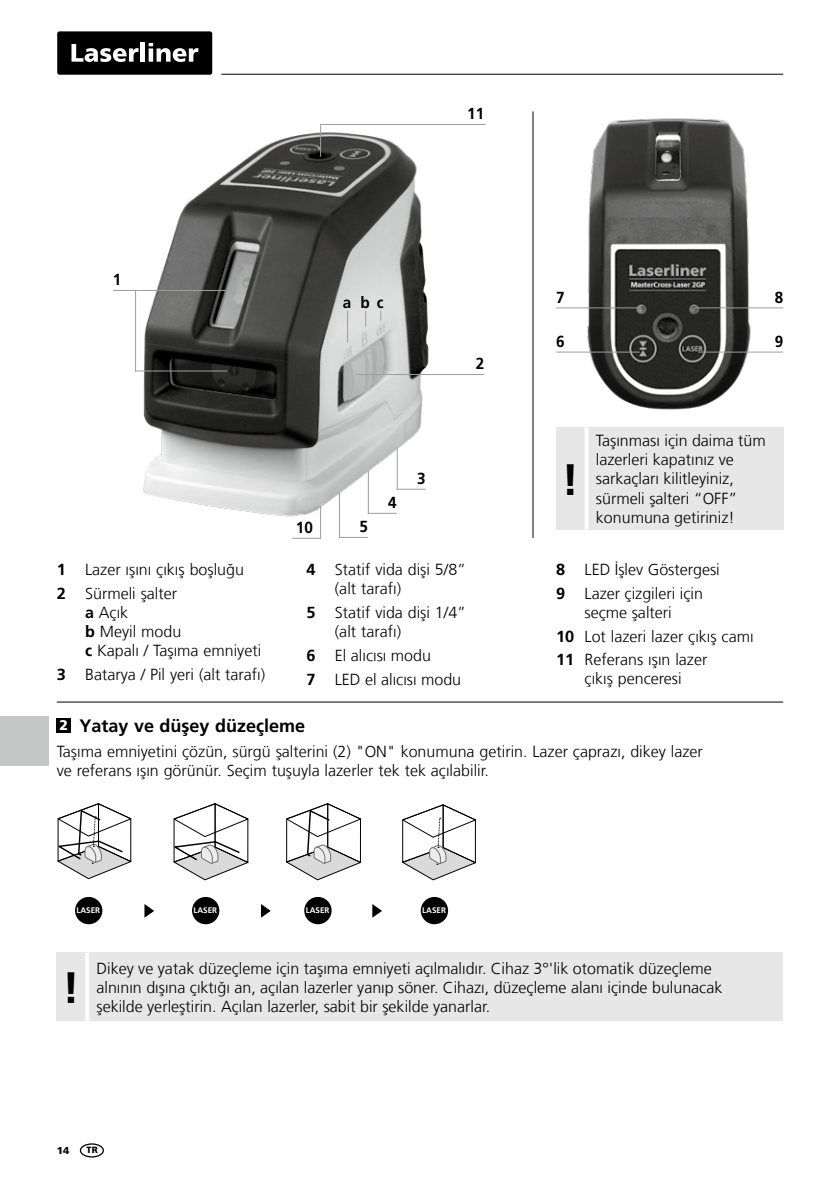
<style>
.page{position:relative;width:840px;height:1191px;background:#fff}
.page>*{position:absolute;margin:0;border:0;box-sizing:border-box;transform-origin:0 0}
.t1{font:700 44px "Frutiger LT Com";color:#000}
.t2{font:700 18px "Frutiger LT Com";color:#000}
.t3{font:300 16px/19.2px "Frutiger LT Com";color:#000}
.t4{font:700 16px "Frutiger LT Com";color:#000;scale:.95 1}
.t5{font:700 16px/23.8px "Frutiger LT Com";color:#000}
.t6{font:900 10px "Frutiger LT Com";color:#000}
.t7{font:900 9px "Frutiger LT Com";color:#000}
.t8{font:700 8px "Frutiger LT Com";color:#fff}
.s1{font-weight:700}
.s2{font-weight:900;font-size:14px;color:#fff}
</style>
<div class="page">
<hr style="left:221px;top:74px;width:561px;height:1px;background:#000">
<div style="left:57px;top:31px;width:155px;height:44px;background:#000;border-radius:2px"></div>
<svg style="left:71px;top:44px;width:67px;height:18px"></svg>
<hr style="left:141px;top:43px;width:4px;height:19px;background:#fff">
<svg style="left:148px;top:43px;width:50px;height:19px"></svg>
<div style="left:0;top:716px;width:48px;height:50px;background:#c5c6c6"></div>
<div style="left:80px;top:1143px;width:24px;height:14px;border:1px solid #000;border-radius:50%"></div>
<hr style="left:57px;top:701px;width:725px;height:1px;background:#000">
<div style="left:57px;top:718px;width:14px;height:14px;background:#000"></div>
<div style="left:57px;top:952px;width:725px;height:68px;background:#e7e7e7"></div>
<hr style="left:85px;top:952px;width:4px;height:68px;background:#fff">
<hr style="left:532px;top:111px;width:1px;height:427px;background:#000">
<img style="left:556px;top:118px;width:198px;height:292px">
<hr style="left:693px;top:307px;width:89px;height:1px;background:#9c9d9d">
<hr style="left:697px;top:351px;width:85px;height:1px;background:#9c9d9d">
<hr style="left:556px;top:307px;width:85px;height:1px;background:#9c9d9d">
<hr style="left:556px;top:351px;width:83px;height:1px;background:#9c9d9d">
<hr style="left:339px;top:457px;width:1px;height:81px;background:#9c9d9d">
<svg style="left:340px;top:537px;width:28px;height:1px"></svg>
<hr style="left:320px;top:458px;width:1px;height:81px;background:#9c9d9d">
<svg style="left:292px;top:538px;width:28px;height:1px"></svg>
<img style="left:135px;top:124px;width:351px;height:396px">
<hr style="left:113px;top:290px;width:117px;height:1px;background:#9c9d9d">
<hr style="left:135px;top:370px;width:92px;height:1px;background:#9c9d9d">
<hr style="left:135px;top:290px;width:1px;height:81px;background:#9c9d9d">
<hr style="left:355px;top:374px;width:129px;height:1px;background:#9c9d9d">
<hr style="left:320px;top:124px;width:1px;height:33px;background:#9c9d9d">
<hr style="left:320px;top:124px;width:165px;height:1px;background:#9c9d9d">
<hr style="left:347px;top:311px;width:1px;height:31px;background:#9c9d9d">
<svg style="left:365px;top:311px;width:1px;height:15px"></svg>
<div style="left:556px;top:427px;width:226px;height:102px;background:#e7e7e7"></div>
<svg style="left:585px;top:427px;width:3px;height:102px"></svg>
<svg style="left:173px;top:803px;width:76px;height:77px"></svg>
<svg style="left:286px;top:803px;width:75px;height:77px"></svg>
<svg style="left:57px;top:803px;width:75px;height:76px"></svg>
<div style="left:75px;top:897px;width:27px;height:27px;background:#000;border-radius:50%"></div>
<div style="left:192px;top:897px;width:27px;height:27px;background:#000;border-radius:50%"></div>
<div style="left:304px;top:897px;width:27px;height:27px;background:#000;border-radius:50%"></div>
<svg style="left:402px;top:804px;width:74px;height:76px"></svg>
<div style="left:420px;top:897px;width:28px;height:27px;background:#000;border-radius:50%"></div>
<svg style="left:144px;top:904px;width:10px;height:14px"></svg>
<svg style="left:261px;top:904px;width:10px;height:14px"></svg>
<svg style="left:372px;top:904px;width:10px;height:14px"></svg>
<p class="t4" style="left:467px;top:104px;width:19px">11</p>
<p class="t4" style="left:113px;top:270px;width:10px">1</p>
<p class="t4" style="left:342px;top:293px;width:45px">abc</p>
<p class="t4" style="left:475px;top:354px;width:10px">2</p>
<p class="t4" style="left:556px;top:288px;width:10px">7</p>
<p class="t4" style="left:556px;top:332px;width:10px">6</p>
<p class="t4" style="left:774px;top:288px;width:10px">8</p>
<p class="t4" style="left:774px;top:332px;width:10px">9</p>
<p class="t5" style="left:57px;top:557px;width:11px">1<br>2</p>
<p class="t5" style="left:57px;top:662px;width:11px">3</p>
<p class="t3" style="left:85px;top:557px;width:160px;line-height:23.8px">Lazer ışını çıkış boşluğu<br>Sürmeli şalter</p>
<p class="t3" style="left:85px;top:603px;width:177px"><span class="s1">a</span> Açık<br><span class="s1">b</span> Meyil modu<br><span class="s1">c</span> Kapalı / Taşıma emniyeti</p>
<p class="t3" style="left:85px;top:665px;width:181px">Batarya / Pil yeri (alt tarafı)</p>
<p class="t4" style="left:296px;top:518px;width:19px">10</p>
<p class="t4" style="left:359px;top:517px;width:10px">5</p>
<p class="t4" style="left:388px;top:493px;width:10px">4</p>
<p class="t4" style="left:417px;top:469px;width:10px">3</p>
<p class="t5" style="left:306px;top:557px;width:11px">4</p>
<p class="t5" style="left:306px;top:600px;width:11px">5</p>
<p class="t5" style="left:306px;top:643px;width:11px">6<br>7</p>
<p class="t3" style="left:334px;top:560px;width:133px">Statif vida dişi 5/8” (alt tarafı)</p>
<p class="t3" style="left:334px;top:603px;width:133px">Statif vida dişi 1/4” (alt tarafı)</p>
<p class="t3" style="left:334px;top:643px;width:128px;line-height:23.8px">El alıcısı modu<br>LED el alıcısı modu</p>
<h1 class="t1" style="left:561px;top:454px;width:19px">!</h1>
<p class="t3" style="left:595px;top:431px;width:171px">Taşınması için daima tüm lazerleri kapatınız ve sarkaçları kilitleyiniz, sürmeli şalteri “OFF” konumuna getiriniz!</p>
<p class="t5" style="left:556px;top:557px;width:11px">8<br>9</p>
<p class="t5" style="left:556px;top:624px;width:20px">10<br>11</p>
<p class="t3" style="left:584px;top:557px;width:137px;line-height:23.8px">LED İşlev Göstergesi<br>Lazer çizgileri için</p>
<p class="t3" style="left:584px;top:600px;width:170px;line-height:23.8px">seçme şalteri<br>Lot lazeri lazer çıkış camı<br>Referans ışın lazer</p>
<p class="t3" style="left:584px;top:669px;width:99px">çıkış penceresi</p>
<p class="t2" style="left:59px;top:715px;width:247px"><span class="s2">2</span> Yatay ve düşey düzeçleme</p>
<p class="t3" style="left:57px;top:742px;width:647px">Taşıma emniyetini çözün, sürgü şalterini (2) "ON" konumuna getirin. Lazer çaprazı, dikey lazer ve referans ışın görünür. Seçim tuşuyla lazerler tek tek açılabilir.</p>
<p class="t8" style="left:76px;top:906px;width:25px">LASER</p>
<p class="t8" style="left:193px;top:906px;width:25px">LASER</p>
<p class="t8" style="left:305px;top:906px;width:25px">LASER</p>
<p class="t8" style="left:422px;top:906px;width:25px">LASER</p>
<h1 class="t1" style="left:62px;top:962px;width:19px">!</h1>
<p class="t3" style="left:96px;top:958px;width:627px">Dikey ve yatak düzeçleme için taşıma emniyeti açılmalıdır. Cihaz 3°'lik otomatik düzeçleme alnının dışına çıktığı an, açılan lazerler yanıp söner. Cihazı, düzeçleme alanı içinde bulunacak şekilde yerleştirin. Açılan lazerler, sabit bir şekilde yanarlar.</p>
<p class="t6" style="left:57px;top:1144px;width:14px">14</p>
<p class="t7" style="left:87px;top:1144px;width:13px">TR</p>
</div>
